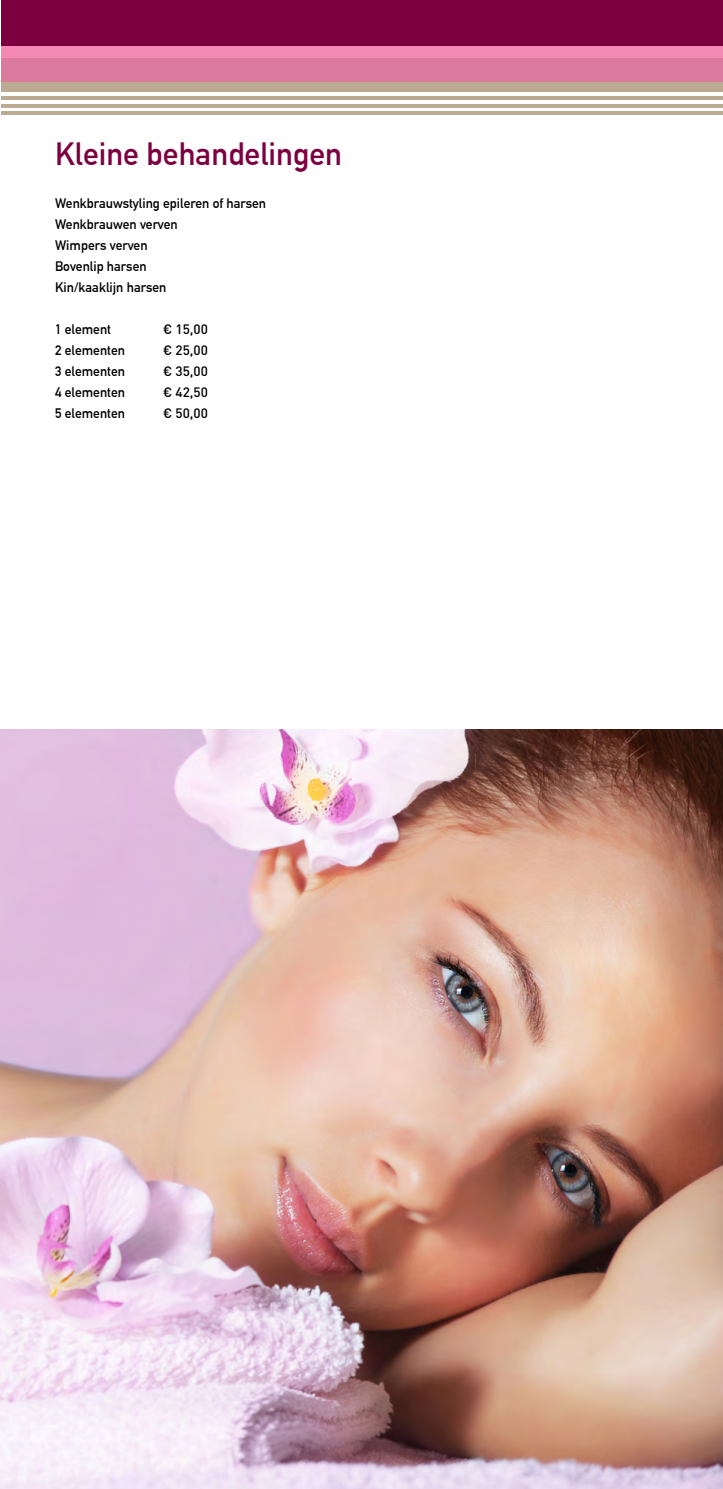
<style>
.page{position:relative;width:723px;height:1489px;background:#fff}
.page>*{position:absolute;margin:0;border:0;box-sizing:border-box;transform-origin:0 0}
.t1{font:700 31.5px "DIN Alternate";color:#7c0040}
.t2{font:700 13.5px/21px "DIN Alternate";color:#000}
.t3{font:500 13.5px "DIN Pro";color:#000}
</style>
<div class="page">
<img style="left:0;top:729px;width:723px;height:759px">
<div style="left:1px;top:0;width:722px;height:47px;background:#7c0040"></div>
<div style="left:1px;top:47px;width:722px;height:12px;background:#f38ab3"></div>
<div style="left:1px;top:59px;width:722px;height:23px;background:#dc7a9d"></div>
<div style="left:1px;top:82px;width:722px;height:9px;background:#bcaa93"></div>
<hr style="left:1px;top:96px;width:722px;height:4px;background:#bcaa93">
<hr style="left:1px;top:105px;width:722px;height:3px;background:#bcaa93">
<hr style="left:1px;top:111px;width:722px;height:3px;background:#bcaa93">
<h1 class="t1" style="left:55px;top:130px;width:288px">Kleine behandelingen</h1>
<p class="t2" style="left:55px;top:191px;width:213px">Wenkbrauwstyling epileren of harsen<br>Wenkbrauwen verven<br>Wimpers verven<br>Bovenlip harsen<br>Kin/kaaklijn harsen</p>
<p class="t2" style="left:55px;top:317px;width:57px">1 element</p>
<p class="t3" style="left:163px;top:318px;width:46px">€ 15,00</p>
<p class="t2" style="left:55px;top:338px;width:71px">2 elementen</p>
<p class="t3" style="left:163px;top:339px;width:46px">€ 25,00</p>
<p class="t2" style="left:55px;top:359px;width:71px">3 elementen</p>
<p class="t3" style="left:163px;top:360px;width:46px">€ 35,00</p>
<p class="t2" style="left:55px;top:380px;width:71px">4 elementen</p>
<p class="t3" style="left:163px;top:381px;width:46px">€ 42,50</p>
<p class="t2" style="left:55px;top:401px;width:71px">5 elementen</p>
<p class="t3" style="left:163px;top:402px;width:46px">€ 50,00</p>
</div>
